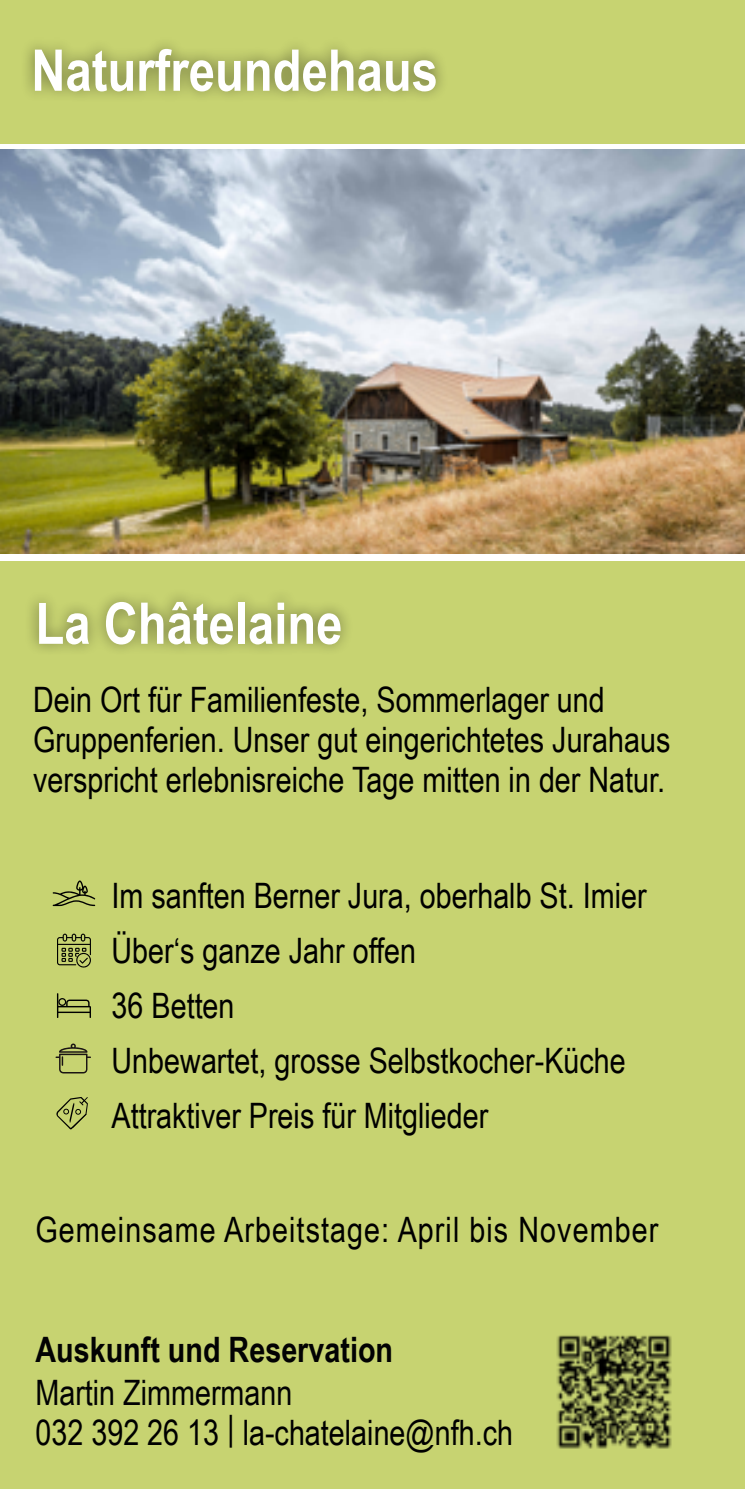
<style>
.page{position:relative;width:745px;height:1489px;background:#fff}
.page>*{position:absolute;margin:0;border:0;box-sizing:border-box;transform-origin:0 0}
.t1{font:700 57.5px "Arial Narrow";color:#fff}
.t2{font:35px/55px "Arial Narrow";color:#000}
.t3{font:35px "Arial Narrow";letter-spacing:.03em;color:#000}
.t4{font:700 35px "Arial Narrow";color:#020203}
.t5{font:35px "Arial Narrow";color:#020203}
</style>
<div class="page">
<div style="left:0;top:0;width:744px;height:144px;background:#c7d371"></div>
<div style="left:0;top:561px;width:744px;height:927px;background:#c7d371"></div>
<div style="left:25px;top:587px;width:328px;height:68px;background:#000;opacity:.4"></div>
<div style="left:21px;top:37px;width:428px;height:65px;background:#000;opacity:.4"></div>
<svg style="left:57px;top:993px;width:34px;height:24px"></svg>
<svg style="left:53px;top:880px;width:42px;height:26px"></svg>
<svg style="left:57px;top:933px;width:34px;height:34px"></svg>
<svg style="left:56px;top:1097px;width:32px;height:32px"></svg>
<svg style="left:55px;top:1043px;width:36px;height:30px"></svg>
<img style="left:556px;top:1335px;width:116px;height:114px">
<img style="left:0;top:149px;width:744px;height:404px">
<h1 class="t1" style="left:31px;top:27px;width:408px">Naturfreundehaus</h1>
<h1 class="t1" style="left:35px;top:580px;width:308px">La Châtelaine</h1>
<p class="t2" style="left:33px;top:678px;width:638px;line-height:40px">Dein Ort für Familienfeste, Sommerlager und<br>Gruppenferien. Unser gut eingerichtetes Jurahaus verspricht erlebnisreiche Tage mitten in der Natur.</p>
<p class="t2" style="left:111px;top:866px;width:536px">Im sanften Berner Jura, oberhalb St. Imier<br>Über‘s ganze Jahr offen<br>36 Betten<br>Unbewartet, grosse Selbstkocher-Küche<br>Attraktiver Preis für Mitglieder</p>
<p class="t3" style="left:35px;top:1203px;width:624px">Gemeinsame Arbeitstage: April bis November</p>
<p class="t4" style="left:35px;top:1323px;width:359px">Auskunft und Reservation</p>
<p class="t5" style="left:35px;top:1366px;width:258px">Martin Zimmermann</p>
<p class="t2" style="left:35px;top:1403px;width:479px">032 392 26 13 | la-chatelaine@nfh.ch</p>
</div>
